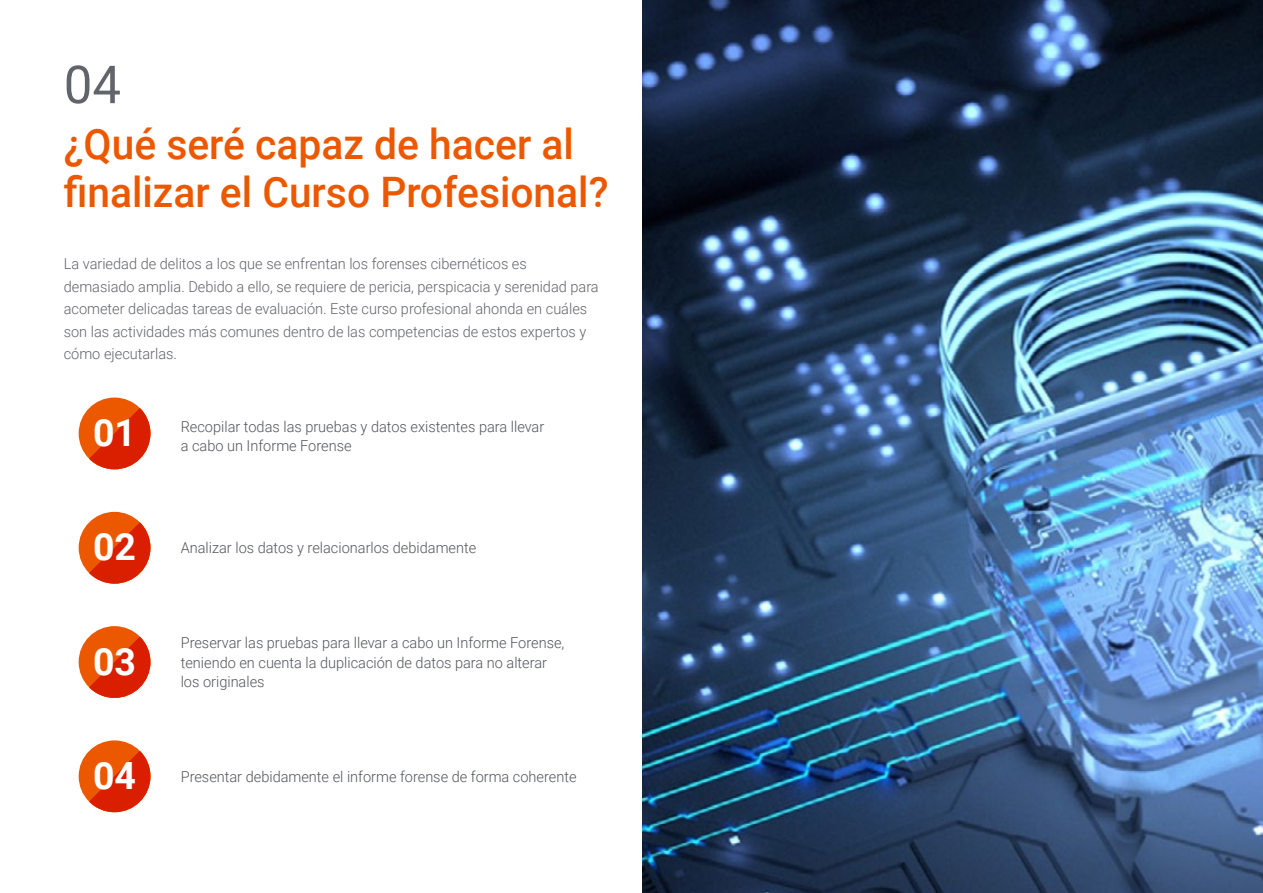
<style>
.page{position:relative;width:1263px;height:893px;background:#fff}
.page>*{position:absolute;margin:0;border:0;box-sizing:border-box;transform-origin:0 0}
.t1{font:52.5px "Roboto";color:#61646a}
.t2{font:500 42px/48px "Roboto";color:#ec5800}
.t3{font:700 37.5px "Roboto";color:#fff}
.t4{font:300 15px/22.5px "Roboto";color:#61646a}
.t5{font:300 15px/19.5px "Roboto";color:#52555b}
</style>
<div class="page">
<img style="left:642px;top:0;width:621px;height:893px">
<div style="left:79px;top:512px;width:71px;height:72px;background:#ec5800;border-radius:50%"></div>
<svg style="left:89px;top:522px;width:61px;height:62px"></svg>
<div style="left:79px;top:740px;width:71px;height:72px;background:#ec5800;border-radius:50%"></div>
<svg style="left:89px;top:751px;width:61px;height:61px"></svg>
<div style="left:79px;top:626px;width:71px;height:72px;background:#ec5800;border-radius:50%"></div>
<svg style="left:89px;top:637px;width:61px;height:61px"></svg>
<div style="left:79px;top:398px;width:71px;height:71px;background:#ec5800;border-radius:50%"></div>
<svg style="left:89px;top:408px;width:61px;height:61px"></svg>
<h1 class="t1" style="left:64px;top:48px;width:59px">04</h1>
<h2 class="t2" style="left:64px;top:119px;width:546px">¿Qué seré capaz de hacer al finalizar el Curso Profesional?</h2>
<p class="t4" style="left:64px;top:252px;width:536px">La variedad de delitos a los que se enfrentan los forenses cibernéticos es demasiado amplia. Debido a ello, se requiere de pericia, perspicacia y serenidad para acometer delicadas tareas de evaluación. Este curso profesional ahonda en cuáles son las actividades más comunes dentro de las competencias de estos expertos y cómo ejecutarlas.</p>
<h3 class="t3" style="left:93px;top:407px;width:45px">01</h3>
<p class="t5" style="left:181px;top:416px;width:365px">Recopilar todas las pruebas y datos existentes para llevar</p>
<p class="t5" style="left:181px;top:435px;width:172px">a cabo un Informe Forense</p>
<h3 class="t3" style="left:93px;top:521px;width:45px">02</h3>
<p class="t5" style="left:181px;top:538px;width:297px">Analizar los datos y relacionarlos debidamente</p>
<h3 class="t3" style="left:93px;top:635px;width:45px">03</h3>
<p class="t5" style="left:181px;top:632px;width:385px">Preservar las pruebas para llevar a cabo un Informe Forense, teniendo en cuenta la duplicación de datos para no alterar los originales</p>
<h3 class="t3" style="left:93px;top:749px;width:45px">04</h3>
<p class="t5" style="left:181px;top:766px;width:397px">Presentar debidamente el informe forense de forma coherente</p>
</div>
